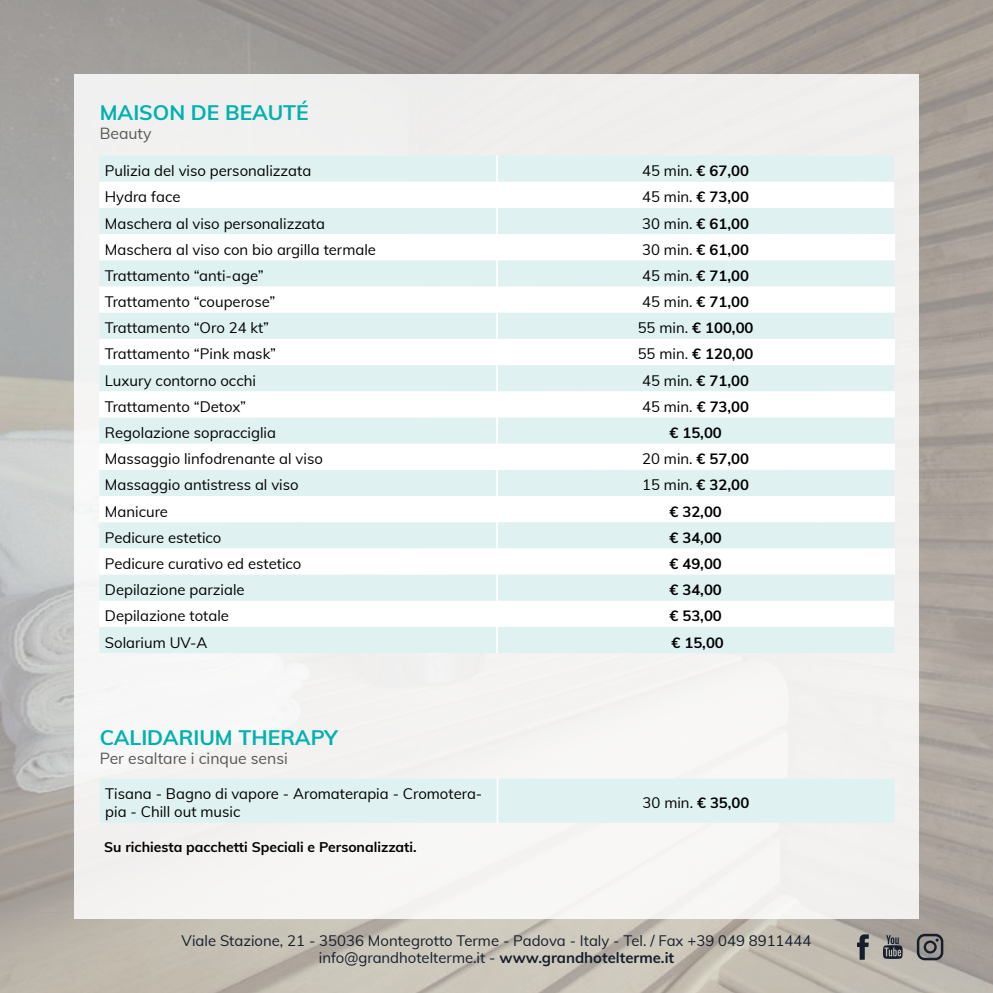
<style>
.page{position:relative;width:993px;height:993px;background:#fff}
.page>*{position:absolute;margin:0;border:0;box-sizing:border-box;transform-origin:0 0}
.t1{font:700 21px "Muli";color:#00b1b1}
.t2{font:15.75px "Muli";color:#575756}
.t3{font:14.88px/17.8px "Muli";color:#000}
.t4{font:14.88px/17.5px "Muli";color:#141e2c;text-align:center}
.t5{font:700 14.88px "Muli";color:#000}
.t6{font:700 14px "Muli";color:#000}
.s1{font-weight:700}
.s2{font-weight:400}
</style>
<div class="page">
<img style="left:0;top:0;width:992px;height:992px">
<svg style="left:856px;top:934px;width:12px;height:25px"></svg>
<svg style="left:882px;top:934px;width:20px;height:24px"></svg>
<svg style="left:916px;top:933px;width:27px;height:26px"></svg>
<div style="left:74px;top:74px;width:844px;height:844px;background:#f3f2f1"></div>
<div style="left:99px;top:155px;width:794px;height:498px;background:#e0f1f1"></div>
<svg style="left:99px;top:182px;width:794px;height:444px;fill:#fff"></svg>
<svg style="left:893px;top:287px;width:1px;height:25px"></svg>
<svg style="left:893px;top:339px;width:1px;height:26px"></svg>
<svg style="left:893px;top:392px;width:1px;height:25px"></svg>
<svg style="left:893px;top:444px;width:1px;height:25px"></svg>
<svg style="left:893px;top:496px;width:1px;height:26px"></svg>
<svg style="left:893px;top:549px;width:1px;height:25px"></svg>
<svg style="left:496px;top:155px;width:1px;height:498px"></svg>
<svg style="left:893px;top:234px;width:1px;height:26px"></svg>
<div style="left:100px;top:779px;width:794px;height:43px;background:#e0f1f1"></div>
<hr style="left:496px;top:778px;width:2px;height:44px;background:#fff">
<h1 class="t1" style="left:100px;top:97px;width:210px">MAISON DE BEAUTÉ</h1>
<p class="t2" style="left:100px;top:122px;width:53px">Beauty</p>
<p class="t3" style="left:105px;top:161px;width:208px">Pulizia del viso personalizzata</p>
<p class="t3" style="left:642px;top:161px;width:108px">45 min. <span class="s1">€ 67,00</span></p>
<p class="t3" style="left:105px;top:187px;width:77px">Hydra face</p>
<p class="t3" style="left:642px;top:187px;width:108px">45 min. <span class="s1">€ 73,00</span></p>
<p class="t3" style="left:105px;top:213px;width:221px">Maschera al viso personalizzata</p>
<p class="t3" style="left:642px;top:213px;width:108px">30 min. <span class="s1">€ 61,00</span></p>
<p class="t3" style="left:105px;top:239px;width:272px">Maschera al viso con bio argilla termale</p>
<p class="t3" style="left:642px;top:239px;width:108px">30 min. <span class="s1">€ 61,00</span></p>
<p class="t3" style="left:105px;top:266px;width:160px">Trattamento “anti-age”</p>
<p class="t3" style="left:642px;top:266px;width:108px">45 min. <span class="s1">€ 71,00</span></p>
<p class="t3" style="left:105px;top:292px;width:172px">Trattamento “couperose”</p>
<p class="t3" style="left:642px;top:292px;width:108px">45 min. <span class="s1">€ 71,00</span></p>
<p class="t3" style="left:105px;top:318px;width:166px">Trattamento “Oro 24 kt”</p>
<p class="t5" style="left:637px;top:317px;width:117px"><span class="s2">55 min.</span> € 100,00</p>
<p class="t3" style="left:105px;top:344px;width:172px">Trattamento “Pink mask”</p>
<p class="t5" style="left:637px;top:343px;width:117px"><span class="s2">55 min.</span> € 120,00</p>
<p class="t3" style="left:105px;top:370px;width:152px">Luxury contorno occhi</p>
<p class="t3" style="left:642px;top:370px;width:108px">45 min. <span class="s1">€ 71,00</span></p>
<p class="t3" style="left:105px;top:396px;width:143px">Trattamento “Detox”</p>
<p class="t3" style="left:642px;top:396px;width:108px">45 min. <span class="s1">€ 73,00</span></p>
<p class="t3" style="left:105px;top:423px;width:173px">Regolazione sopracciglia</p>
<p class="t5" style="left:669px;top:421px;width:54px">€ 15,00</p>
<p class="t3" style="left:105px;top:449px;width:219px">Massaggio linfodrenante al viso</p>
<p class="t3" style="left:642px;top:449px;width:108px">20 min. <span class="s1">€ 57,00</span></p>
<p class="t3" style="left:105px;top:475px;width:195px">Massaggio antistress al viso</p>
<p class="t3" style="left:642px;top:475px;width:108px">15 min. <span class="s1">€ 32,00</span></p>
<p class="t3" style="left:105px;top:501px;width:65px">Manicure</p>
<p class="t5" style="left:669px;top:500px;width:54px">€ 32,00</p>
<p class="t3" style="left:105px;top:527px;width:118px">Pedicure estetico</p>
<p class="t5" style="left:669px;top:526px;width:54px">€ 34,00</p>
<p class="t3" style="left:105px;top:553px;width:198px">Pedicure curativo ed estetico</p>
<p class="t5" style="left:669px;top:552px;width:54px">€ 49,00</p>
<p class="t3" style="left:105px;top:580px;width:141px">Depilazione parziale</p>
<p class="t5" style="left:669px;top:578px;width:54px">€ 34,00</p>
<p class="t3" style="left:105px;top:606px;width:126px">Depilazione totale</p>
<p class="t5" style="left:669px;top:605px;width:54px">€ 53,00</p>
<p class="t3" style="left:105px;top:632px;width:104px">Solarium UV-A</p>
<p class="t5" style="left:671px;top:631px;width:54px">€ 15,00</p>
<h1 class="t1" style="left:100px;top:722px;width:239px">CALIDARIUM THERAPY</h1>
<p class="t2" style="left:100px;top:746px;width:190px">Per esaltare i cinque sensi</p>
<p class="t3" style="left:105px;top:784px;width:378px">Tisana - Bagno di vapore - Aromaterapia - Cromotera&shy;pia - Chill out music</p>
<p class="t3" style="left:642px;top:793px;width:108px">30 min. <span class="s1">€ 35,00</span></p>
<p class="t6" style="left:104px;top:836px;width:314px">Su richiesta pacchetti Speciali e Personalizzati.</p>
<p class="t4" style="left:181px;top:930px;width:631px">Viale Stazione, 21 - 35036 Montegrotto Terme - Padova - Italy - Tel. / Fax +39 049 8911444 info@grandhotelterme.it - <span class="s1">www.grandhotelterme.it</span></p>
</div>
